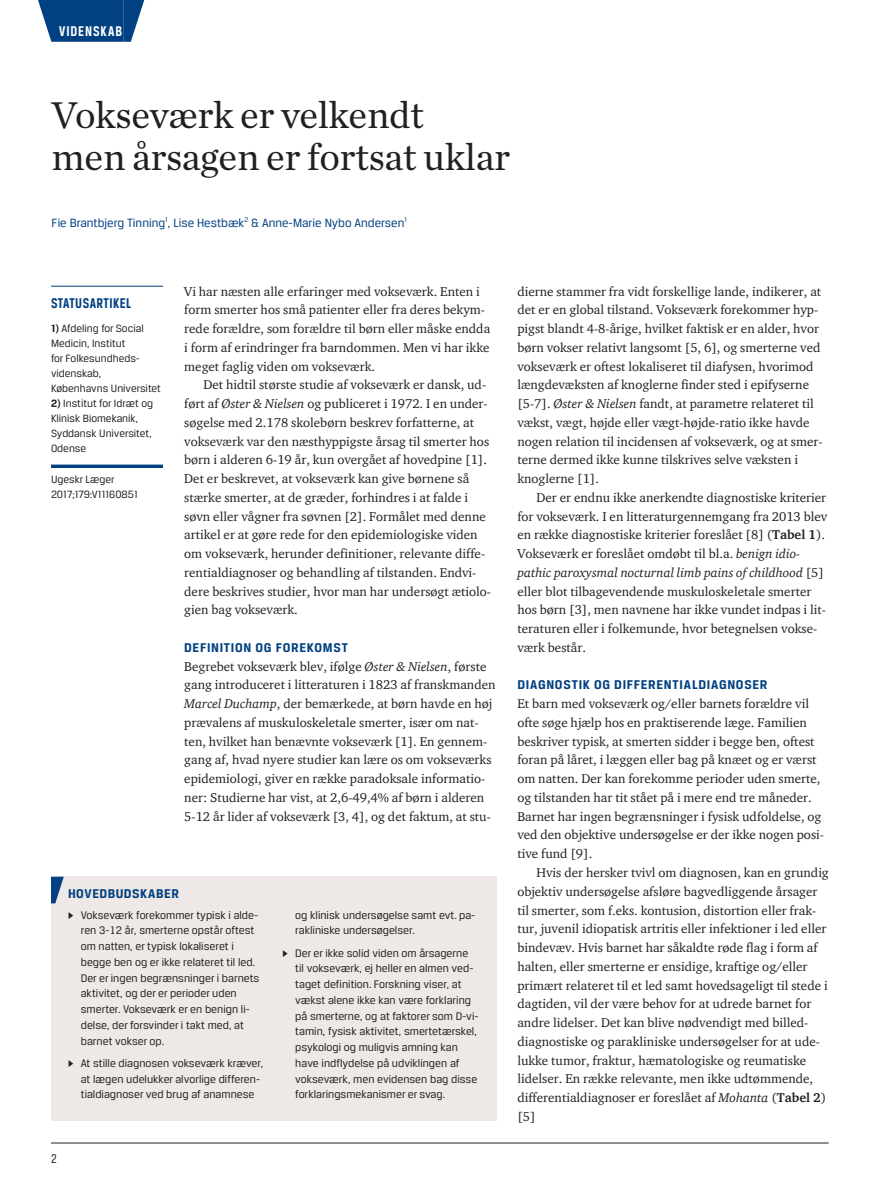
<style>
.page{position:relative;width:893px;height:1191px;background:#fff}
.page>*{position:absolute;margin:0;border:0;box-sizing:border-box;transform-origin:0 0}
.t1{font:39px/42px "Chronicle Text G1";letter-spacing:-.01em;color:#231f20}
.t2{font:700 15px "Breuer Condensed";letter-spacing:.03em;color:#014081}
.t3{font:700 15px "Breuer Condensed";letter-spacing:.065em;color:#fff}
.t4{font:700 13.5px "Breuer Text";letter-spacing:.05em;color:#014081}
.t5{font:13.5px "Breuer Condensed";color:#231f20}
.t6{font:13.05px/18.8px "ITC Charter Com";color:#231f20}
.t7{font:12.75px "Breuer Text";color:#014081}
.t8{font:11.7px/15.8px "Breuer Text";color:#231f20}
.t9{font:11.25px/15px "Breuer Text";color:#231f20}
.s1{font-weight:700}
.s2{font-style:italic}
.s3{font-family:"Greta Text"}
</style>
<div class="page">
<hr style="left:51px;top:1142px;width:778px;height:1px;background:#231f20">
<div style="left:59px;top:0;width:64px;height:42px;background:#014081"></div>
<svg style="left:38px;top:0;width:21px;height:42px"></svg>
<svg style="left:123px;top:0;width:21px;height:42px"></svg>
<hr style="left:51px;top:286px;width:112px;height:1px;background:#014081">
<svg style="left:51px;top:464px;width:112px;height:4px"></svg>
<div style="left:51px;top:876px;width:445px;height:244px;background:#eee9e6"></div>
<svg style="left:51px;top:876px;width:13px;height:27px"></svg>
<p class="t3" style="left:59px;top:23px;width:65px">VIDENSKAB</p>
<h1 class="t1" style="left:52px;top:92px;width:460px">Vokseværk er velkendt<br>men årsagen er fortsat uklar</h1>
<p class="t7" style="left:52px;top:215px;width:357px">Fie Brantbjerg Tinning<sup>1</sup>, Lise Hestbæk<sup>2</sup> &amp; Anne-Marie Nybo Andersen<sup>1</sup></p>
<p class="t2" style="left:51px;top:295px;width:82px">STATUSARTIKEL</p>
<p class="t9" style="left:51px;top:320px;width:111px"><span class="s1">1)</span> Afdeling for Social<br>Medicin, Institut<br>for Folkesundheds&shy;videnskab,<br>Københavns Universitet</p>
<p class="t9" style="left:51px;top:395px;width:104px"><span class="s1">2)</span> Institut for Idræt og<br>Klinisk Biomekanik,<br>Syddansk Universitet,<br>Odense</p>
<p class="t9" style="left:51px;top:472px;width:88px">Ugeskr Læger<br>2017;179:V11160851</p>
<p class="t6" style="left:184px;top:281px;width:307px">Vi har næsten alle erfaringer med vokseværk. Enten i form smerter hos små patienter eller fra deres bekym&shy;rede forældre, som forældre til børn eller måske endda i form af erindringer fra barndommen. Men vi har ikke meget faglig viden om vokseværk.</p>
<p class="t6" style="left:184px;top:375px;width:308px;text-indent:19px">Det hidtil største studie af vokseværk er dansk, ud&shy;ført af <span class="s2">Øster &amp; Nielsen</span> og publiceret i 1972. I en under&shy;søgelse med 2.178 skolebørn beskrev forfatterne, at vokseværk var den næsthyppigste årsag til smerter hos børn i alderen 6-19 år, kun overgået af hovedpine [1].<br>Det er beskrevet, at vokseværk kan give børnene så stærke smerter, at de græder, forhindres i at falde i søvn eller vågner fra søvnen [2]. Formålet med denne artikel er at gøre rede for den epidemiologiske viden om vokseværk, herunder definitioner, relevante diffe&shy;rentialdiagnoser og behandling af tilstanden. Endvi&shy;dere beskrives studier, hvor man har undersøgt ætiolo&shy;gien bag vokseværk.</p>
<p class="t4" style="left:184px;top:640px;width:165px">DEFINITION OG FOREKOMST</p>
<p class="t6" style="left:184px;top:656px;width:313px">Begrebet vokseværk blev, ifølge <span class="s2">Øster &amp; Nielsen</span>, første gang introduceret i litteraturen i 1823 af franskmanden <span class="s2">Marcel Duchamp</span>, der bemærkede, at børn havde en høj prævalens af muskuloskeletale smerter, især om nat&shy;ten, hvilket han benævnte vokseværk [1]. En gennem&shy;gang af, hvad nyere studier kan lære os om vokseværks epidemiologi, giver en række paradoksale informatio&shy;ner: Studierne har vist, at 2,6-49,4% af børn i alderen 5-12 år lider af vokseværk [3, 4], og det faktum, at stu-</p>
<p class="t4" style="left:68px;top:886px;width:112px">HOVEDBUDSKABER</p>
<p class="t8" style="left:81px;top:906px;width:180px;text-indent:-13px"><span class="s3">▶</span> Vokseværk forekommer typisk i alde&shy;ren 3-12 år, smerterne opstår oftest om natten, er typisk lokaliseret i begge ben og er ikke relateret til led.<br>Der er ingen begrænsninger i barnets aktivitet, og der er perioder uden smerter. Vokseværk er en benign li&shy;delse, der forsvinder i takt med, at barnet vokser op.</p>
<p class="t8" style="left:81px;top:1055px;width:184px;text-indent:-13px"><span class="s3">▶</span> At stille diagnosen vokseværk kræver, at lægen udelukker alvorlige differen&shy;tialdiagnoser ved brug af anamnese</p>
<p class="t8" style="left:295px;top:906px;width:182px">og klinisk undersøgelse samt evt. pa&shy;rakliniske undersøgelser.</p>
<p class="t8" style="left:295px;top:944px;width:185px;text-indent:-13px"><span class="s3">▶</span> Der er ikke solid viden om årsagerne til vokseværk, ej heller en almen ved&shy;taget definition. Forskning viser, at vækst alene ikke kan være forklaring på smerterne, og at faktorer som D-vi&shy;tamin, fysisk aktivitet, smertetærskel, psykologi og muligvis amning kan have indflydelse på udviklingen af vokseværk, men evidensen bag disse forklaringsmekanismer er svag.</p>
<p class="t5" style="left:51px;top:1150px;width:7px">2</p>
<p class="t6" style="left:517px;top:281px;width:307px">dierne stammer fra vidt forskellige lande, indikerer, at det er en global tilstand. Vokseværk forekommer hyp&shy;pigst blandt 4-8-årige, hvilket faktisk er en alder, hvor børn vokser relativt langsomt [5, 6], og smerterne ved vokseværk er oftest lokaliseret til diafysen, hvorimod længdevæksten af knoglerne finder sted i epifyserne [5-7]. <span class="s2">Øster &amp; Nielsen</span> fandt, at parametre relateret til vækst, vægt, højde eller vægt-højde-ratio ikke havde nogen relation til incidensen af vokseværk, og at smer&shy;terne dermed ikke kunne tilskrives selve væksten i knoglerne [1].</p>
<p class="t6" style="left:517px;top:488px;width:311px;text-indent:19px">Der er endnu ikke anerkendte diagnostiske kriterier for vokseværk. I en litteraturgennemgang fra 2013 blev en række diagnostiske kriterier foreslået [8] (<span class="s1">Tabel 1</span>).<br>Vokseværk er foreslået omdøbt til bl.a. <span class="s2">benign idio&shy;pathic paroxysmal nocturnal limb pains of childhood</span> [5] eller blot tilbagevendende muskuloskeletale smerter hos børn [3], men navnene har ikke vundet indpas i lit&shy;teraturen eller i folkemunde, hvor betegnelsen vokse&shy;værk består.</p>
<p class="t4" style="left:517px;top:677px;width:252px">DIAGNOSTIK OG DIFFERENTIALDIAGNOSER</p>
<p class="t6" style="left:517px;top:694px;width:308px">Et barn med vokseværk og/eller barnets forældre vil ofte søge hjælp hos en praktiserende læge. Familien beskriver typisk, at smerten sidder i begge ben, oftest foran på låret, i læggen eller bag på knæet og er værst om natten. Der kan forekomme perioder uden smerte, og tilstanden har tit stået på i mere end tre måneder.<br>Barnet har ingen begrænsninger i fysisk udfoldelse, og ved den objektive undersøgelse er der ikke nogen posi&shy;tive fund [9].</p>
<p class="t6" style="left:517px;top:863px;width:313px;text-indent:19px">Hvis der hersker tvivl om diagnosen, kan en grundig objektiv undersøgelse afsløre bagvedliggende årsager til smerter, som f.eks. kontusion, distortion eller frak&shy;tur, juvenil idiopatisk artritis eller infektioner i led eller bindevæv. Hvis barnet har såkaldte røde flag i form af halten, eller smerterne er ensidige, kraftige og/eller primært relateret til et led samt hovedsageligt til stede i dagtiden, vil der være behov for at udrede barnet for andre lidelser. Det kan blive nødvendigt med billed&shy;diagnostiske og parakliniske undersøgelser for at ude&shy;lukke tumor, fraktur, hæmatologiske og reumatiske lidelser. En række relevante, men ikke udtømmende, differentialdiagnoser er foreslået af <span class="s2">Mohanta</span> (<span class="s1">Tabel 2</span>) [5]</p>
</div>
